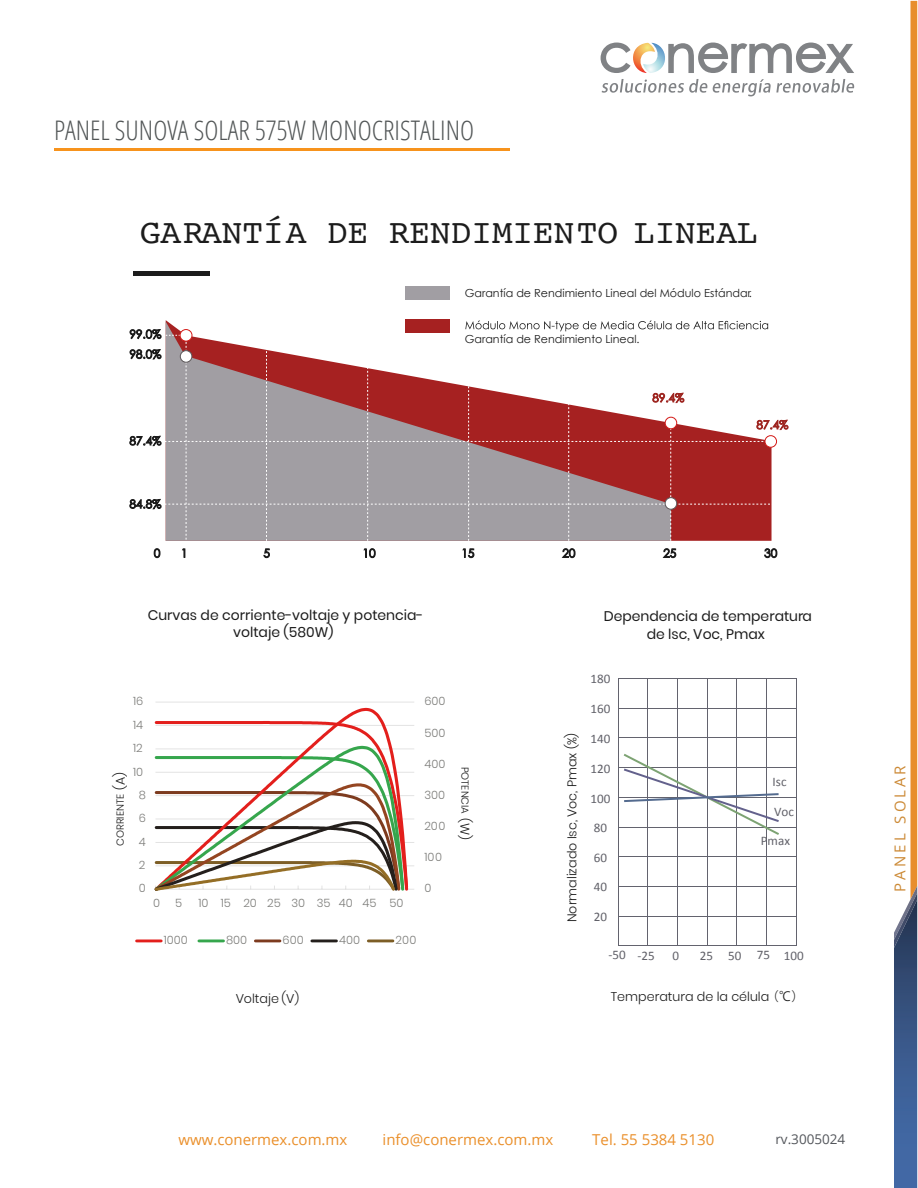
<style>
.page{position:relative;width:918px;height:1188px;background:#fff}
.page>*{position:absolute;margin:0;border:0;box-sizing:border-box;transform-origin:0 0}
.t1{font:34.35px "Courier";color:#1c1c1c}
.Titulo_Ficha{font:300 condensed 27px "Open Sans";color:#515556}
.t2{font:15px "Open Sans";color:#ea8f2a}
.t3{font:15px "Open Sans";letter-spacing:.2em;color:#cc8a36}
.t4{font:13.95px/17.7px "Poppins";color:#1c1c1c;text-align:center}
.t5{font:13.5px "Open Sans";color:#53565b}
.t6{font:13.05px "Calibri";color:#616169}
.t7{font:300 12.75px "Poppins";color:#1c1c1c}
.t8{font:11.7px "Century Gothic";color:#1c1c1c}
.t9{font:11.7px "Century Gothic";color:#a62121}
.t10{font:300 11.55px "Poppins";color:#7d7d7a}
.t11{font:11.1px "Century Gothic";color:#1c1c1c}
.t12{font:300 10.2px "Poppins";color:#1c1c1c}
.s1{font-size:12.75px}
.s2{font-family:"Koz Go Pr 6 N";font-weight:400}
</style>
<div class="page">
<svg style="left:910px;top:1px;width:7px;height:892px;background:#e9953b"></svg>
<img style="left:910px;top:893px;width:7px;height:7px">
<img style="left:894px;top:900px;width:23px;height:288px">
<svg style="left:602px;top:79px;width:252px;height:17px"></svg>
<svg style="left:601px;top:43px;width:253px;height:30px"></svg>
<hr style="left:133px;top:272px;width:77px;height:4px;background:#1c1c1c">
<svg style="left:165px;top:321px;width:612px;height:220px"></svg>
<div style="left:405px;top:286px;width:45px;height:13px;background:#a19ea3"></div>
<div style="left:405px;top:320px;width:45px;height:13px;background:#a62121"></div>
<hr style="left:155px;top:702px;width:259px;height:1px;background:#e3e3e3">
<hr style="left:155px;top:725px;width:259px;height:1px;background:#e3e3e3">
<hr style="left:155px;top:748px;width:259px;height:1px;background:#e3e3e3">
<hr style="left:155px;top:772px;width:259px;height:1px;background:#e3e3e3">
<hr style="left:155px;top:795px;width:259px;height:1px;background:#e3e3e3">
<hr style="left:155px;top:818px;width:259px;height:1px;background:#e3e3e3">
<hr style="left:155px;top:842px;width:259px;height:1px;background:#e3e3e3">
<hr style="left:155px;top:865px;width:259px;height:1px;background:#e3e3e3">
<hr style="left:155px;top:889px;width:259px;height:1px;background:#e3e3e3">
<svg style="left:154px;top:707px;width:256px;height:184px"></svg>
<svg style="left:154px;top:744px;width:252px;height:147px"></svg>
<hr style="left:137px;top:940px;width:24px;height:2px;background:#e31f1c">
<hr style="left:199px;top:940px;width:24px;height:2px;background:#36a64d">
<hr style="left:255px;top:940px;width:25px;height:2px;background:#7d3b1f">
<hr style="left:312px;top:940px;width:24px;height:2px;background:#241f1c">
<hr style="left:368px;top:940px;width:25px;height:2px;background:#7d5e26">
<hr style="left:618px;top:945px;width:178px;height:1px;background:#63636e">
<hr style="left:618px;top:678px;width:178px;height:1px;background:#63636e">
<hr style="left:618px;top:679px;width:1px;height:267px;background:#63636e">
<hr style="left:647px;top:679px;width:1px;height:267px;background:#63636e">
<hr style="left:677px;top:679px;width:1px;height:267px;background:#63636e">
<hr style="left:707px;top:679px;width:1px;height:267px;background:#63636e">
<hr style="left:737px;top:679px;width:1px;height:267px;background:#63636e">
<hr style="left:766px;top:679px;width:1px;height:267px;background:#63636e">
<hr style="left:796px;top:679px;width:1px;height:267px;background:#63636e">
<hr style="left:618px;top:708px;width:178px;height:1px;background:#63636e">
<hr style="left:618px;top:767px;width:178px;height:1px;background:#63636e">
<hr style="left:618px;top:797px;width:178px;height:1px;background:#63636e">
<hr style="left:618px;top:827px;width:178px;height:1px;background:#63636e">
<hr style="left:618px;top:916px;width:178px;height:1px;background:#63636e">
<hr style="left:618px;top:886px;width:178px;height:1px;background:#63636e">
<hr style="left:618px;top:856px;width:178px;height:1px;background:#63636e">
<hr style="left:618px;top:738px;width:178px;height:1px;background:#63636e">
<svg style="left:624px;top:754px;width:155px;height:81px"></svg>
<hr style="left:54px;top:148px;width:456px;height:3px;background:#f7931d">
<p class="Titulo_Ficha" style="left:54px;top:112px;width:422px">PANEL SUNOVA SOLAR 575W MONOCRISTALINO</p>
<h1 class="t1" style="left:140px;top:206px;width:619px">GARANTÍA DE RENDIMIENTO LINEAL</h1>
<p class="t8" style="left:130px;top:327px;width:33px">99.0%</p>
<p class="t8" style="left:130px;top:347px;width:33px">98.0%</p>
<p class="t8" style="left:130px;top:434px;width:33px">87.4%</p>
<p class="t8" style="left:130px;top:497px;width:33px">84.8%</p>
<p class="t11" style="left:465px;top:286px;width:289px">Garantía de Rendimiento Lineal del Módulo Estándar.</p>
<p class="t11" style="left:465px;top:332px;width:176px">Garantía de Rendimiento Lineal.</p>
<p class="t9" style="left:652px;top:391px;width:33px">89.4%</p>
<p class="t9" style="left:756px;top:418px;width:33px">87.4%</p>
<p class="t8" style="left:154px;top:546px;width:8px">0</p>
<p class="t8" style="left:263px;top:546px;width:8px">5</p>
<p class="t8" style="left:363px;top:546px;width:15px">10</p>
<p class="t8" style="left:461px;top:546px;width:15px">15</p>
<p class="t8" style="left:562px;top:546px;width:15px">20</p>
<p class="t8" style="left:663px;top:546px;width:15px">25</p>
<p class="t8" style="left:764px;top:546px;width:15px">30</p>
<p class="t8" style="left:181px;top:546px;width:8px">1</p>
<p class="t4" style="left:148px;top:606px;width:277px">Curvas de corriente-voltaje y potencia&shy;voltaje (580W)</p>
<p class="t10" style="left:133px;top:695px;width:12px">16</p>
<p class="t10" style="left:133px;top:718px;width:12px">14</p>
<p class="t10" style="left:133px;top:741px;width:11px">12</p>
<p class="t10" style="left:133px;top:765px;width:12px">10</p>
<p class="t12" style="left:114px;top:846px;width:75px;rotate:-90deg">CORRIENTE <span class="s1">(A)</span></p>
<p class="t10" style="left:139px;top:788px;width:9px">8</p>
<p class="t10" style="left:139px;top:812px;width:9px">6</p>
<p class="t10" style="left:139px;top:835px;width:8px">4</p>
<p class="t10" style="left:139px;top:858px;width:8px">2</p>
<p class="t10" style="left:139px;top:882px;width:8px">0</p>
<p class="t10" style="left:153px;top:897px;width:8px">0</p>
<p class="t10" style="left:175px;top:897px;width:9px">5</p>
<p class="t10" style="left:198px;top:897px;width:207px">10 15 20 25 30 35 40 45 50</p>
<p class="t10" style="left:164px;top:933px;width:26px">1000</p>
<p class="t10" style="left:226px;top:933px;width:23px">800</p>
<p class="t10" style="left:283px;top:933px;width:23px">600</p>
<p class="t10" style="left:339px;top:933px;width:22px">400</p>
<p class="t10" style="left:396px;top:933px;width:22px">200</p>
<p class="t10" style="left:424px;top:695px;width:23px">600</p>
<p class="t10" style="left:424px;top:726px;width:23px">500</p>
<p class="t10" style="left:424px;top:757px;width:22px">400</p>
<p class="t10" style="left:424px;top:788px;width:22px">300</p>
<p class="t10" style="left:424px;top:819px;width:22px">200</p>
<p class="t10" style="left:424px;top:851px;width:19px">100</p>
<p class="t10" style="left:424px;top:882px;width:8px">0</p>
<p class="t12" style="left:471px;top:767px;width:74px;rotate:90deg">POTENCIA <span class="s1">(W)</span></p>
<p class="t7" style="left:236px;top:991px;width:65px">Voltaje (V)</p>
<p class="t4" style="left:604px;top:608px;width:210px">Dependencia de temperatura de lsc, Voc, Pmax</p>
<p class="t7" style="left:565px;top:922px;width:190px;rotate:-90deg">Normalizado Isc, Voc, Pmax (%)</p>
<p class="t6" style="left:591px;top:671px;width:21px">180</p>
<p class="t6" style="left:591px;top:701px;width:21px">160</p>
<p class="t6" style="left:591px;top:731px;width:21px">140</p>
<p class="t6" style="left:591px;top:760px;width:21px">120</p>
<p class="t6" style="left:591px;top:790px;width:21px">100</p>
<p class="t6" style="left:594px;top:820px;width:15px">80</p>
<p class="t6" style="left:594px;top:849px;width:15px">60</p>
<p class="t6" style="left:594px;top:879px;width:15px">40</p>
<p class="t6" style="left:594px;top:909px;width:15px">20</p>
<p class="t6" style="left:773px;top:774px;width:15px">Isc</p>
<p class="t6" style="left:774px;top:803px;width:21px">Voc</p>
<p class="t6" style="left:761px;top:833px;width:31px">Pmax</p>
<p class="t6" style="left:608px;top:947px;width:48px">-50 -25</p>
<p class="t6" style="left:673px;top:948px;width:8px">0</p>
<p class="t6" style="left:700px;top:948px;width:105px">25 50 75 100</p>
<p class="t7" style="left:611px;top:989px;width:195px">Temperatura de la célula<span class="s2">（℃）</span></p>
<p class="t3" style="left:890px;top:892px;width:128px;rotate:-90deg">PANEL SOLAR</p>
<p class="t2" style="left:178px;top:1130px;width:171px">www.conermex.com.mx</p>
<p class="t2" style="left:383px;top:1130px;width:172px">info@conermex.com.mx</p>
<p class="t2" style="left:592px;top:1130px;width:123px">Tel. 55 5384 5130</p>
<p class="t5" style="left:775px;top:1130px;width:71px">rv.3005024</p>
</div>
